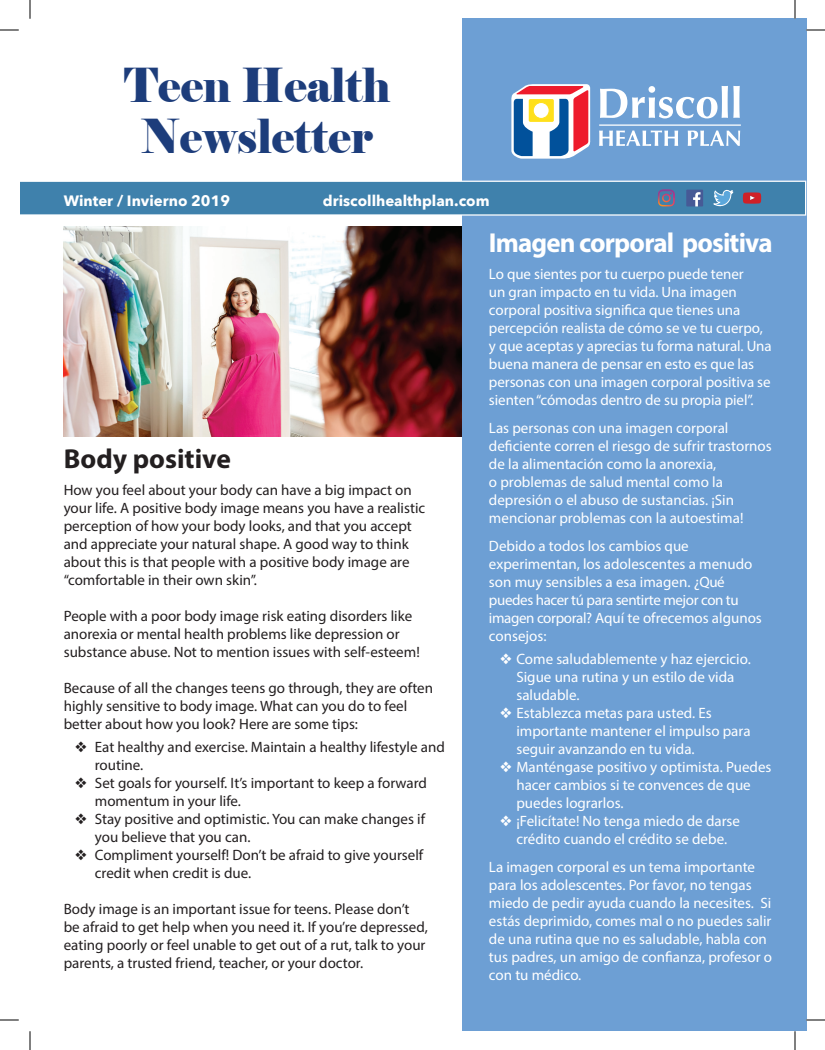
<style>
.page{position:relative;width:825px;height:1050px;background:#fff}
.page>*{position:absolute;margin:0;border:0;box-sizing:border-box;transform-origin:0 0}
.t1{font:46.75px/51px "Elephant";color:#1d3d7b;text-align:center;scale:.91 1}
.t2{font:700 27.5px "Myriad Pro";letter-spacing:-.03em;color:#fff}
.t3{font:700 27.5px "Myriad Pro";color:#231f20}
.t4{font:15px/18px "Myriad Pro";color:#fff}
.t5{font:15px/18px "Myriad Pro";color:#231f20}
.t6{font:700 15px "Avenir Next";color:#fff}
</style>
<div class="page">
<div style="left:462px;top:19px;width:344px;height:1012px;background:#6d9fd4"></div>
<svg style="left:511px;top:84px;width:80px;height:75px"></svg>
<div style="left:533px;top:103px;width:16px;height:15px;background:#fff;border-radius:50%"></div>
<div style="left:533px;top:102px;width:16px;height:17px;border:1px solid #ffe01b;border-radius:50%"></div>
<svg style="left:599px;top:130px;width:79px;height:16px"></svg>
<svg style="left:688px;top:130px;width:52px;height:16px"></svg>
<hr style="left:599px;top:124px;width:142px;height:2px;background:#fff">
<svg style="left:600px;top:86px;width:140px;height:32px"></svg>
<div style="left:19px;top:181px;width:787px;height:34px;background:#3f81ac"></div>
<div style="left:19px;top:181px;width:787px;height:35px;border:1px solid #fff"></div>
<img style="left:64px;top:227px;width:398px;height:209px">
<svg style="left:658px;top:190px;width:17px;height:16px"></svg>
<div style="left:686px;top:190px;width:17px;height:16px;background:#465a96"></div>
<svg style="left:693px;top:192px;width:8px;height:14px"></svg>
<svg style="left:713px;top:190px;width:20px;height:16px"></svg>
<svg style="left:743px;top:192px;width:18px;height:12px"></svg>
<svg style="left:0;top:29px;width:19px;height:2px"></svg>
<svg style="left:806px;top:29px;width:19px;height:2px"></svg>
<svg style="left:0;top:1019px;width:19px;height:2px"></svg>
<svg style="left:806px;top:1019px;width:19px;height:2px"></svg>
<svg style="left:29px;top:0;width:2px;height:19px"></svg>
<svg style="left:29px;top:1031px;width:2px;height:19px"></svg>
<svg style="left:794px;top:0;width:2px;height:19px"></svg>
<svg style="left:794px;top:1031px;width:2px;height:19px"></svg>
<h1 class="t1" style="left:124px;top:61px;width:294px">Teen Health<br>Newsletter</h1>
<p class="t6" style="left:64px;top:187px;width:168px">Winter / Invierno 2019</p>
<p class="t6" style="left:323px;top:187px;width:168px">driscollhealthplan.com</p>
<h2 class="t3" style="left:64px;top:441px;width:169px">Body positive</h2>
<p class="t5" style="left:64px;top:481px;width:363px">How you feel about your body can have a big impact on your life. A positive body image means you have a realistic perception of how your body looks, and that you accept and appreciate your natural shape. A good way to think about this is that people with a positive body image are “comfortable in their own skin”.</p>
<p class="t5" style="left:64px;top:607px;width:358px">People with a poor body image risk eating disorders like anorexia or mental health problems like depression or substance abuse. Not to mention issues with self-esteem!</p>
<p class="t5" style="left:64px;top:679px;width:371px">Because of all the changes teens go through, they are often highly sensitive to body image. What can you do to feel better about how you look? Here are some tips:</p>
<p class="t5" style="left:95px;top:737px;width:351px;text-indent:-20px">❖ Eat healthy and exercise. Maintain a healthy lifestyle and routine.</p>
<p class="t5" style="left:95px;top:773px;width:334px;text-indent:-20px">❖ Set goals for yourself. It’s important to keep a forward momentum in your life.</p>
<p class="t5" style="left:95px;top:809px;width:332px;text-indent:-20px">❖ Stay positive and optimistic. You can make changes if you believe that you can.</p>
<p class="t5" style="left:95px;top:845px;width:330px;text-indent:-20px">❖ Compliment yourself! Don’t be afraid to give yourself credit when credit is due.</p>
<p class="t5" style="left:64px;top:899px;width:366px">Body image is an important issue for teens. Please don’t be afraid to get help when you need it. If you’re depressed, eating poorly or feel unable to get out of a rut, talk to your parents, a trusted friend, teacher, or your doctor.</p>
<h2 class="t2" style="left:489px;top:225px;width:285px">Imagen corporal positiva</h2>
<p class="t4" style="left:489px;top:265px;width:284px">Lo que sientes por tu cuerpo puede tener<br>un gran impacto en tu vida. Una imagen corporal positiva significa que tienes una percepción realista de cómo se ve tu cuerpo, y que aceptas y aprecias tu forma natural. Una buena manera de pensar en esto es que las personas con una imagen corporal positiva se sienten “cómodas dentro de su propia piel”.</p>
<p class="t4" style="left:489px;top:419px;width:284px">Las personas con una imagen corporal deficiente corren el riesgo de sufrir trastornos de la alimentación como la anorexia,<br>o problemas de salud mental como la depresión o el abuso de sustancias. ¡Sin mencionar problemas con la autoestima!</p>
<p class="t4" style="left:489px;top:537px;width:274px">Debido a todos los cambios que experimentan, los adolescentes a menudo son muy sensibles a esa imagen. ¿Qué puedes hacer tú para sentirte mejor con tu imagen corporal? Aquí te ofrecemos algunos consejos:</p>
<p class="t4" style="left:516px;top:649px;width:236px;text-indent:-16px">❖ Come saludablemente y haz ejercicio.<br>Sigue una rutina y un estilo de vida saludable.</p>
<p class="t4" style="left:516px;top:703px;width:236px;text-indent:-16px">❖ Establezca metas para usted. Es importante mantener el impulso para seguir avanzando en tu vida.</p>
<p class="t4" style="left:516px;top:757px;width:257px;text-indent:-16px">❖ Manténgase positivo y optimista. Puedes hacer cambios si te convences de que puedes lograrlos.</p>
<p class="t4" style="left:500px;top:811px;width:241px;text-align:center">❖ ¡Felicítate! No tenga miedo de darse crédito cuando el crédito se debe.</p>
<p class="t4" style="left:489px;top:857px;width:285px">La imagen corporal es un tema importante para los adolescentes. Por favor, no tengas miedo de pedir ayuda cuando la necesites. Si estás deprimido, comes mal o no puedes salir de una rutina que no es saludable, habla con tus padres, un amigo de confianza, profesor o con tu médico.</p>
</div>
